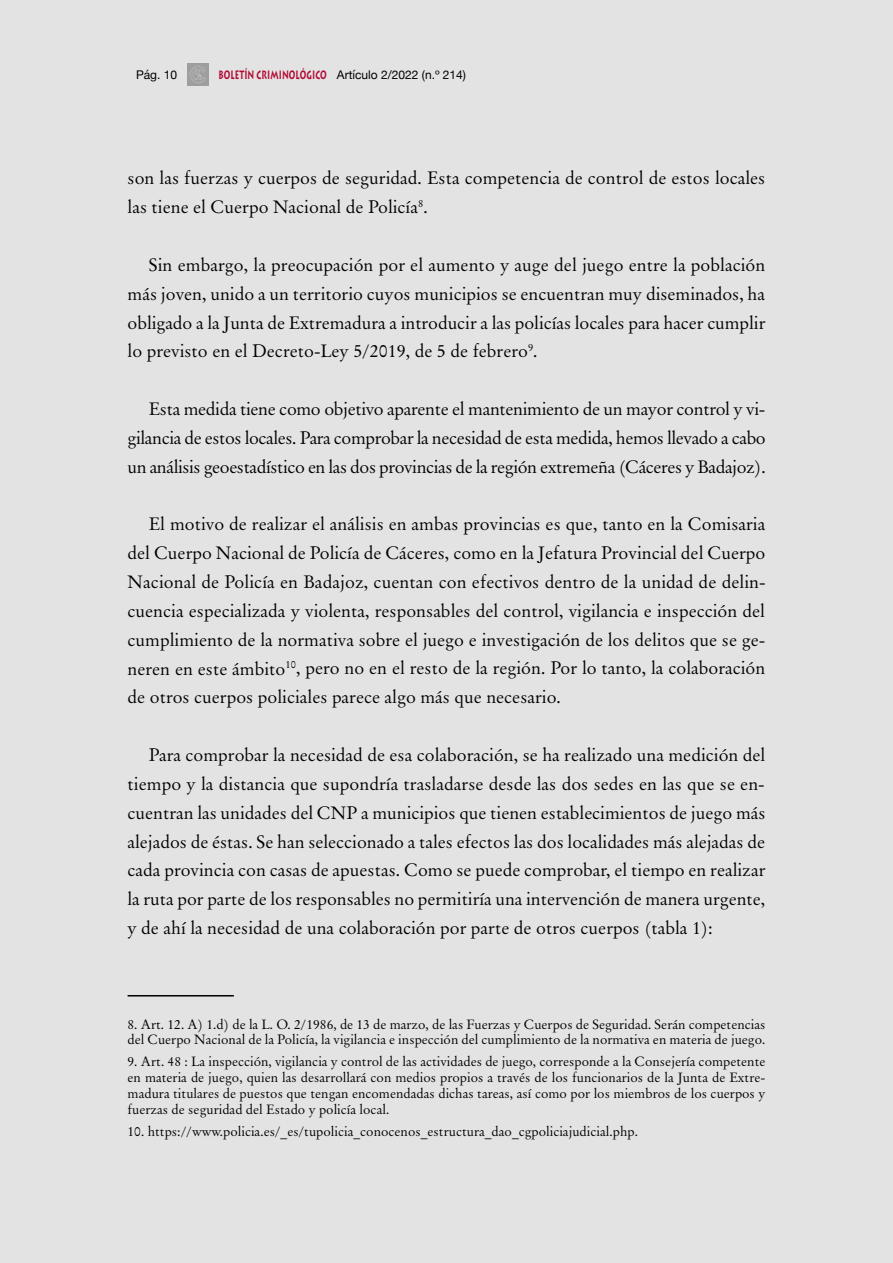
<style>
.page{position:relative;width:893px;height:1263px;background:#e3e3e3}
.page>*{position:absolute;margin:0;border:0;box-sizing:border-box;transform-origin:0 0}
.t1{font:18px/28.8px "Original Garamond BT";color:#000;text-align:justify}
.t2{font:13.5px/15.8px "Original Garamond BT";color:#000}
.t3{font:12px "Helvetica Neue";color:#000}
.s1{font-family:"Lithos";font-weight:700;color:#b30931}
</style>
<div class="page">
<img style="left:187px;top:64px;width:21px;height:21px">
<hr style="left:128px;top:995px;width:106px;height:1px;background:#000">
<p class="t3" style="left:136px;top:66px;width:43px">Pág. 10</p>
<p class="t3" style="left:218px;top:66px;width:249px"><span class="s1">BOLETÍN CRIMINOLÓGICO</span> Artículo 2/2022 (n.º 214)</p>
<p class="t1" style="left:128px;top:164px;width:639px">son las fuerzas y cuerpos de seguridad. Esta competencia de control de estos locales las tiene el Cuerpo Nacional de Policía<sup>8</sup>.</p>
<p class="t1" style="left:128px;top:250px;width:639px;text-indent:21px">Sin embargo, la preocupación por el aumento y auge del juego entre la población más joven, unido a un territorio cuyos municipios se encuentran muy diseminados, ha obligado a la Junta de Extremadura a introducir a las policías locales para hacer cumplir lo previsto en el Decreto-Ley 5/2019, de 5 de febrero<sup>9</sup>.</p>
<p class="t1" style="left:128px;top:394px;width:640px;text-indent:21px">Esta medida tiene como objetivo aparente el mantenimiento de un mayor control y vi&shy;gilancia de estos locales. Para comprobar la necesidad de esta medida, hemos llevado a cabo un análisis geoestadístico en las dos provincias de la región extremeña (Cáceres y Badajoz).</p>
<p class="t1" style="left:128px;top:510px;width:640px;text-indent:21px">El motivo de realizar el análisis en ambas provincias es que, tanto en la Comisaria del Cuerpo Nacional de Policía de Cáceres, como en la Jefatura Provincial del Cuerpo Nacional de Policía en Badajoz, cuentan con efectivos dentro de la unidad de delin&shy;cuencia especializada y violenta, responsables del control, vigilancia e inspección del cumplimiento de la normativa sobre el juego e investigación de los delitos que se ge&shy;neren en este ámbito<sup>10</sup>, pero no en el resto de la región. Por lo tanto, la colaboración de otros cuerpos policiales parece algo más que necesario.</p>
<p class="t1" style="left:128px;top:740px;width:639px;text-indent:21px">Para comprobar la necesidad de esa colaboración, se ha realizado una medición del tiempo y la distancia que supondría trasladarse desde las dos sedes en las que se en&shy;cuentran las unidades del CNP a municipios que tienen establecimientos de juego más alejados de éstas. Se han seleccionado a tales efectos las dos localidades más alejadas de cada provincia con casas de apuestas. Como se puede comprobar, el tiempo en realizar la ruta por parte de los responsables no permitiría una intervención de manera urgente, y de ahí la necesidad de una colaboración por parte de otros cuerpos (tabla 1):</p>
<p class="t2" style="left:128px;top:1016px;width:639px">8. Art. 12. A) 1.d) de la L. O. 2/1986, de 13 de marzo, de las Fuerzas y Cuerpos de Seguridad. Serán competencias del Cuerpo Nacional de la Policía, la vigilancia e inspección del cumplimiento de la normativa en materia de juego.</p>
<p class="t2" style="left:128px;top:1054px;width:639px;text-align:justify">9. Art. 48 : La inspección, vigilancia y control de las actividades de juego, corresponde a la Consejería competente en materia de juego, quien las desarrollará con medios propios a través de los funcionarios de la Junta de Extre&shy;madura titulares de puestos que tengan encomendadas dichas tareas, así como por los miembros de los cuerpos y fuerzas de seguridad del Estado y policía local.</p>
<p class="t2" style="left:128px;top:1123px;width:512px">10. https://www.policia.es/_es/tupolicia_conocenos_estructura_dao_cgpoliciajudicial.php.</p>
</div>
